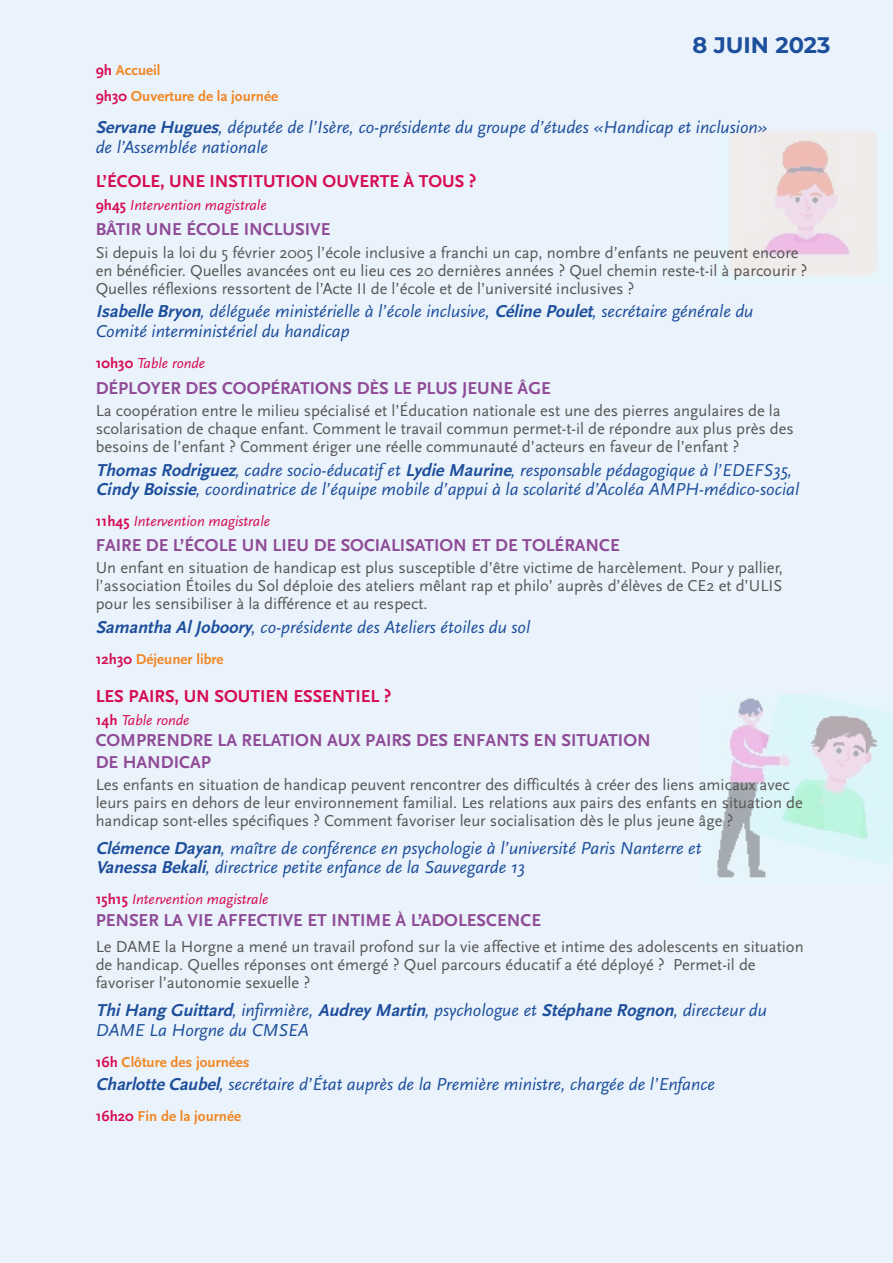
<style>
.page{position:relative;width:893px;height:1263px;background:#eaf3fb}
.page>*{position:absolute;margin:0;border:0;box-sizing:border-box;transform-origin:0 0}
.t1{font:700 22.5px "Montserrat";color:#1e4f9c}
.t2{font:italic 18px/19.5px "Scala Sans";color:#1e4f9c}
.t3{font:700 18px/21.6px "Scala Sans";color:#904b97}
.t4{font:700 18px "Scala Sans";color:#d60b52}
.t5{font:16.5px/18px "Scala Sans";color:#575756}
.t6{font:italic 15px "Scala Sans";color:#d60b52}
.t7{font:700 15px/26.5px "Scala Sans";color:#f18725}
.s1{color:#d60b52}
.s2{font-weight:700}
.s3{font-weight:700;font-style:normal}
</style>
<div class="page">
<img style="left:717px;top:694px;width:176px;height:184px">
<img style="left:729px;top:132px;width:148px;height:144px">
<h1 class="t1" style="left:692px;top:29px;width:140px">8 JUIN 2023</h1>
<p class="t7" style="left:96px;top:57px;width:184px"><span class="s1">9h</span> Accueil<br><span class="s1">9h30</span> Ouverture de la journée</p>
<p class="t2" style="left:96px;top:118px;width:674px"><span class="s2">Servane Hugues</span>, députée de l’Isère, co-présidente du groupe d’études «Handicap et inclusion» de l’Assemblée nationale</p>
<p class="t4" style="left:96px;top:172px;width:382px">L’ÉCOLE, UNE INSTITUTION OUVERTE À TOUS ?</p>
<p class="t6" style="left:96px;top:197px;width:172px"><span class="s3">9h45</span> Intervention magistrale</p>
<p class="t3" style="left:96px;top:219px;width:236px">BÂTIR UNE ÉCOLE INCLUSIVE</p>
<p class="t5" style="left:96px;top:244px;width:713px">Si depuis la loi du 5 février 2005 l’école inclusive a franchi un cap, nombre d’enfants ne peuvent encore en bénéficier. Quelles avancées ont eu lieu ces 20 dernières années ? Quel chemin reste-t-il à parcourir ?<br>Quelles réflexions ressortent de l’Acte II de l’école et de l’université inclusives ?</p>
<p class="t2" style="left:96px;top:302px;width:659px"><span class="s2">Isabelle Bryon</span>, déléguée ministérielle à l’école inclusive, <span class="s2">Céline Poulet</span>, secrétaire générale du<br>Comité interministériel du handicap</p>
<p class="t6" style="left:96px;top:355px;width:111px"><span class="s3">10h30</span> Table ronde</p>
<p class="t3" style="left:96px;top:377px;width:457px">DÉPLOYER DES COOPÉRATIONS DÈS LE PLUS JEUNE ÂGE</p>
<p class="t5" style="left:96px;top:402px;width:700px">La coopération entre le milieu spécialisé et l’Éducation nationale est une des pierres angulaires de la scolarisation de chaque enfant. Comment le travail commun permet-t-il de répondre aux plus près des besoins de l’enfant ? Comment ériger une réelle communauté d’acteurs en faveur de l’enfant ?</p>
<p class="t2" style="left:96px;top:460px;width:705px"><span class="s2">Thomas Rodriguez</span>, cadre socio-éducatif et <span class="s2">Lydie Maurine</span>, responsable pédagogique à l’EDEFS35,<br><span class="s2">Cindy Boissie</span>, coordinatrice de l’équipe mobile d’appui à la scolarité d’Acoléa AMPH-médico-social</p>
<p class="t6" style="left:96px;top:513px;width:176px"><span class="s3">11h45</span> Intervention magistrale</p>
<p class="t3" style="left:96px;top:535px;width:526px">FAIRE DE L’ÉCOLE UN LIEU DE SOCIALISATION ET DE TOLÉRANCE</p>
<p class="t5" style="left:96px;top:559px;width:689px;text-align:justify">Un enfant en situation de handicap est plus susceptible d’être victime de harcèlement. Pour y pallier, l’association Étoiles du Sol déploie des ateliers mêlant rap et philo’ auprès d’élèves de CE2 et d’ULIS pour les sensibiliser à la différence et au respect.</p>
<p class="t2" style="left:96px;top:618px;width:436px"><span class="s2">Samantha AlJoboory</span>, co-présidente des Ateliers étoiles du sol</p>
<p class="t7" style="left:96px;top:646px;width:129px"><span class="s1">12h30</span> Déjeuner libre</p>
<p class="t4" style="left:96px;top:687px;width:297px">LES PAIRS, UN SOUTIEN ESSENTIEL ?</p>
<p class="t6" style="left:96px;top:711px;width:95px"><span class="s3">14h</span> Table ronde</p>
<p class="t3" style="left:96px;top:730px;width:557px">COMPRENDRE LA RELATION AUX PAIRS DES ENFANTS EN SITUATION<br>DE HANDICAP</p>
<p class="t5" style="left:96px;top:776px;width:709px">Les enfants en situation de handicap peuvent rencontrer des difficultés à créer des liens amicaux avec leurs pairs en dehors de leur environnement familial. Les relations aux pairs des enfants en situation de handicap sont-elles spécifiques ? Comment favoriser leur socialisation dès le plus jeune âge ?</p>
<p class="t2" style="left:96px;top:839px;width:607px"><span class="s2">Clémence Dayan</span>, maître de conférence en psychologie à l’université Paris Nanterre et<br><span class="s2">Vanessa Bekali</span>, directrice petite enfance de la Sauvegarde 13</p>
<p class="t6" style="left:96px;top:891px;width:174px"><span class="s3">15h15</span> Intervention magistrale</p>
<p class="t3" style="left:96px;top:910px;width:447px">PENSER LA VIE AFFECTIVE ET INTIME À L’ADOLESCENCE</p>
<p class="t5" style="left:96px;top:938px;width:709px">Le DAME la Horgne a mené un travail profond sur la vie affective et intime des adolescents en situation de handicap. Quelles réponses ont émergé ? Quel parcours éducatif a été déployé ? Permet-il de favoriser l’autonomie sexuelle ?</p>
<p class="t2" style="left:96px;top:1001px;width:673px"><span class="s2">ThiHang Guittard</span>, i nfi rm i è re , <span class="s2">Audrey Martin</span>, p s y c h o l o g u e e t <span class="s2">Stéphane Rognon</span>, d i re c t e u r d u<br>DAME La Horgne du CMSEA</p>
<p class="t7" style="left:96px;top:1049px;width:155px"><span class="s1">16h</span> Clôture des journées</p>
<p class="t2" style="left:96px;top:1075px;width:621px"><span class="s2">Charlotte Caubel</span>, secrétaire d’État auprès de la Première ministre, chargée de l’Enfance</p>
<p class="t7" style="left:96px;top:1103px;width:147px"><span class="s1">16h20</span> Fin de la journée</p>
</div>
